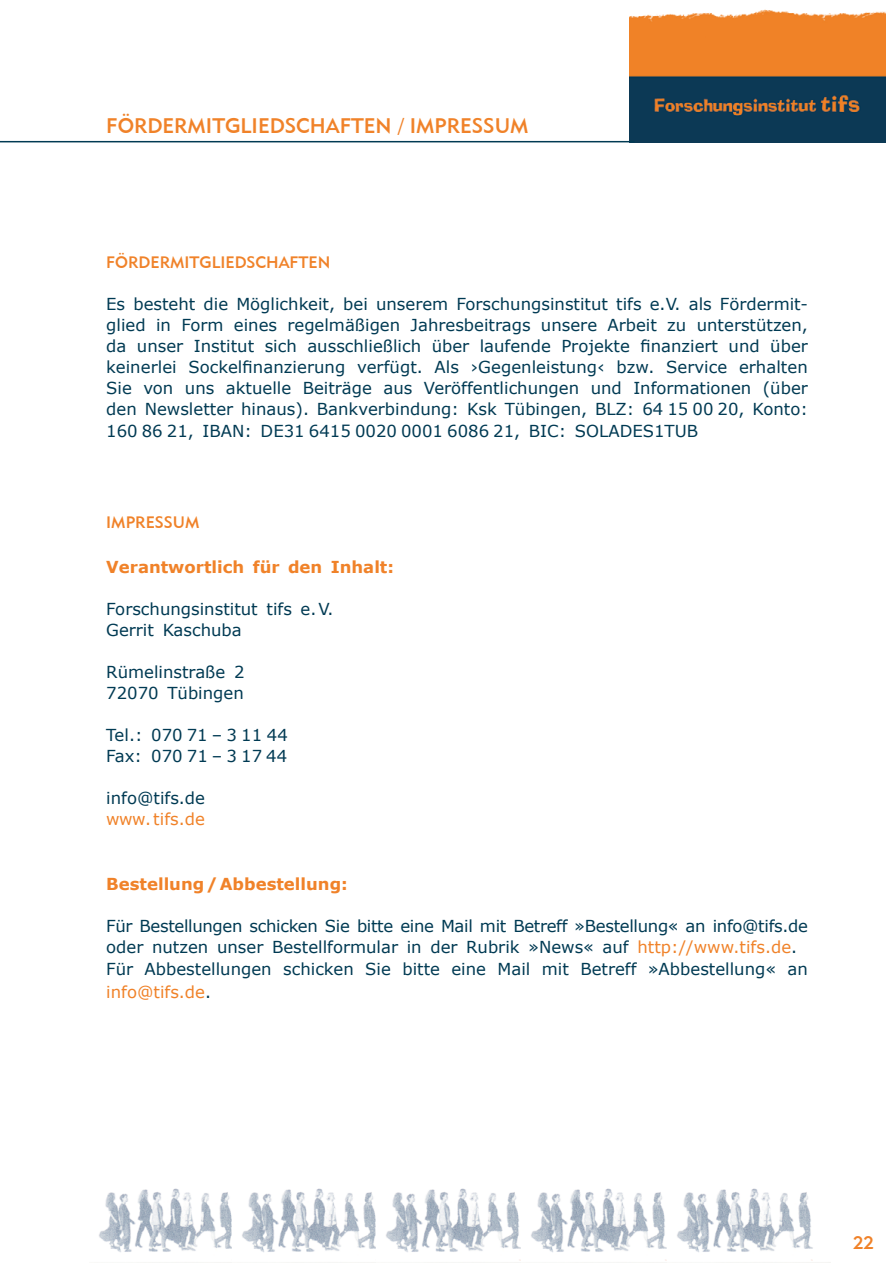
<style>
.page{position:relative;width:893px;height:1263px;background:#fff}
.page>*{position:absolute;margin:0;border:0;box-sizing:border-box;transform-origin:0 0}
.t1{font:21px "Geometric 415 BT Medium A";color:#f08229}
.t2{font:18px "Geometric 415 BT Medium A";color:#f08229}
.t3{font:16.5px/21px "Verdana";color:#003a53}
.t4{font:16.5px/21px "Verdana";letter-spacing:-.02em;color:#003a53}
.t5{font:700 16.5px "Verdana";color:#f08229}
.t6{font:16.5px "Geometric 415 BT Medium A";color:#f08229}
.t7{font:16.5px "Verdana";color:#f08229}
.s1{color:#f08229}
</style>
<div class="page">
<img style="left:99px;top:1188px;width:133px;height:75px">
<img style="left:242px;top:1188px;width:134px;height:75px">
<img style="left:386px;top:1188px;width:135px;height:75px">
<img style="left:629px;top:9px;width:256px;height:133px">
<img style="left:531px;top:1188px;width:136px;height:75px">
<img style="left:677px;top:1188px;width:153px;height:75px">
<hr style="left:0;top:141px;width:634px;height:1px;background:#003a53">
<p class="t1" style="left:106px;top:113px;width:259px">FÖRDERMITGLIE DSCHAFTEN</p>
<p class="t1" style="left:398px;top:113px;width:62px">/ IMPRESS</p>
<p class="t1" style="left:495px;top:113px;width:35px">UM</p>
<p class="t6" style="left:106px;top:252px;width:204px">FÖRDERMITGLIE DSCHAFTEN</p>
<p class="t3" style="left:106px;top:293px;width:703px;text-align:justify">Es besteht die Möglichkeit, bei unserem Forschungsinstitut tifs e.V. als Fördermit&shy;glied in Form eines regelmäßigen Jahresbeitrags unsere Arbeit zu unterstützen, da unser Institut sich ausschließlich über laufende Projekte finanziert und über keinerlei Sockelfinanzierung verfügt. Als ›Gegenleistung‹ bzw. Service erhalten Sie von uns aktuelle Beiträge aus Veröffentlichungen und Informationen (über den Newsletter hinaus). Bankverbindung: Ksk Tübingen, BLZ: 64 15 00 20, Konto:</p>
<p class="t3" style="left:106px;top:421px;width:593px">160 86 21, IBAN: DE31 6415 0020 0001 6086 21, BIC: SOLADES1TUB</p>
<p class="t6" style="left:106px;top:512px;width:39px">IMPRESS</p>
<p class="t6" style="left:173px;top:512px;width:28px">UM</p>
<p class="t5" style="left:106px;top:556px;width:289px">Verantwortlich für den Inhalt:</p>
<p class="t3" style="left:106px;top:599px;width:229px">Forschungsinstitut tifs e.V.<br>Gerrit Kaschuba</p>
<p class="t3" style="left:106px;top:662px;width:140px">Rümelinstraße 2<br>72070 Tübingen</p>
<p class="t3" style="left:106px;top:725px;width:183px">Tel.: 070 71 – 3 11 44<br>Fax: 070 71 – 3 17 44</p>
<p class="t3" style="left:106px;top:788px;width:100px">info@tifs.de</p>
<p class="t7" style="left:106px;top:808px;width:100px">www.tifs.de</p>
<p class="t5" style="left:106px;top:872px;width:243px">Bestellung/ Abbestellung:</p>
<p class="t4" style="left:106px;top:915px;width:703px">Für Bestellungen schicken Sie bitte eine Mail mit Betreff »Bestellung« an info@tifs.de oder nutzen unser Bestellformular in der Rubrik »News« auf <span class="s1">http://www.tifs.de</span>.</p>
<p class="t3" style="left:106px;top:958px;width:703px;line-height:22.5px">Für Abbestellungen schicken Sie bitte eine Mail mit Betreff »Abbestellung« an <span class="s1">info@tifs.de</span>.</p>
<p class="t2" style="left:853px;top:1232px;width:22px">22</p>
</div>
